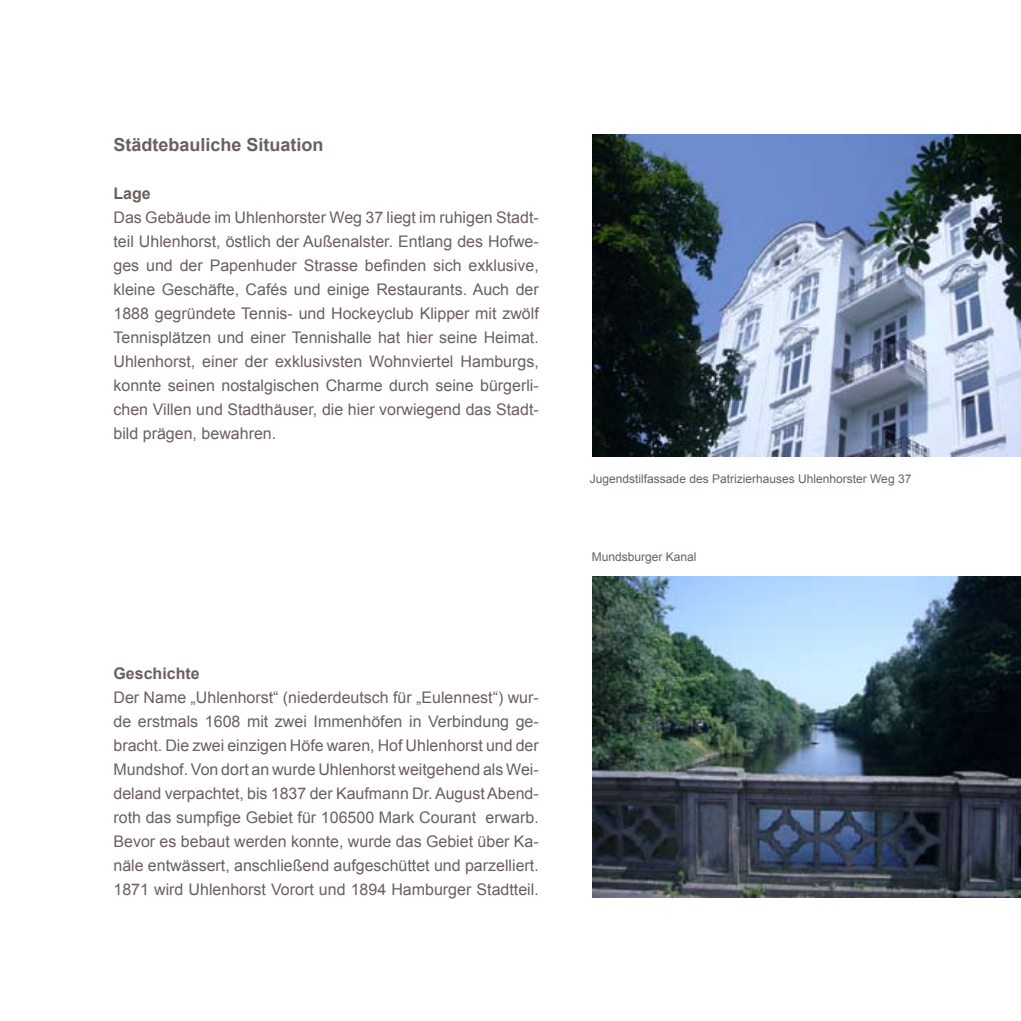
<style>
.page{position:relative;width:1021px;height:1021px;background:#fff}
.page>*{position:absolute;margin:0;border:0;box-sizing:border-box;transform-origin:0 0}
.t1{font:700 18px "Arial";color:#6a605d}
.t2{font:16px/24px "Arial";color:#6a605d;text-align:justify}
.t3{font:700 16px "Arial";color:#6a605d}
.t4{font:12px "Arial";color:#6a605d}
</style>
<div class="page">
<img style="left:592px;top:134px;width:428px;height:322px">
<img style="left:592px;top:576px;width:428px;height:321px">
<p class="t1" style="left:113px;top:132px;width:212px">Städtebauliche Situation</p>
<p class="t3" style="left:113px;top:182px;width:39px">Lage</p>
<p class="t2" style="left:113px;top:205px;width:427px">Das Gebäude im Uhlenhorster Weg 37 liegt im ruhigen Stadt&shy;teil Uhlenhorst, östlich der Außenalster. Entlang des Hofwe&shy;ges und der Papenhuder Strasse befinden sich exklusive, kleine Geschäfte, Cafés und einige Restaurants. Auch der 1888 gegründete Tennis- und Hockeyclub Klipper mit zwölf Tennisplätzen und einer Tennishalle hat hier seine Heimat.<br>Uhlenhorst, einer der exklusivsten Wohnviertel Hamburgs, konnte seinen nostalgischen Charme durch seine bürgerli&shy;chen Villen und Stadthäuser, die hier vorwiegend das Stadt&shy;bild prägen, bewahren.</p>
<p class="t3" style="left:113px;top:662px;width:88px">Geschichte</p>
<p class="t2" style="left:113px;top:685px;width:427px">Der Name „Uhlenhorst“ (niederdeutsch für „Eulennest“) wur&shy;de erstmals 1608 mit zwei Immenhöfen in Verbindung ge&shy;bracht. Die zwei einzigen Höfe waren, Hof Uhlenhorst und der Mundshof. Von dort an wurde Uhlenhorst weitgehend als Wei&shy;deland verpachtet, bis 1837 der Kaufmann Dr. August Abend&shy;roth das sumpfige Gebiet für 106500 Mark Courant erwarb.<br>Bevor es bebaut werden konnte, wurde das Gebiet über Ka&shy;näle entwässert, anschließend aufgeschüttet und parzelliert.<br>1871 wird Uhlenhorst Vorort und 1894 Hamburger Stadtteil.</p>
<p class="t4" style="left:590px;top:471px;width:323px">Jugendstilfassade des Patrizierhauses Uhlenhorster Weg 37</p>
<p class="t4" style="left:591px;top:548px;width:106px">Mundsburger Kanal</p>
</div>
